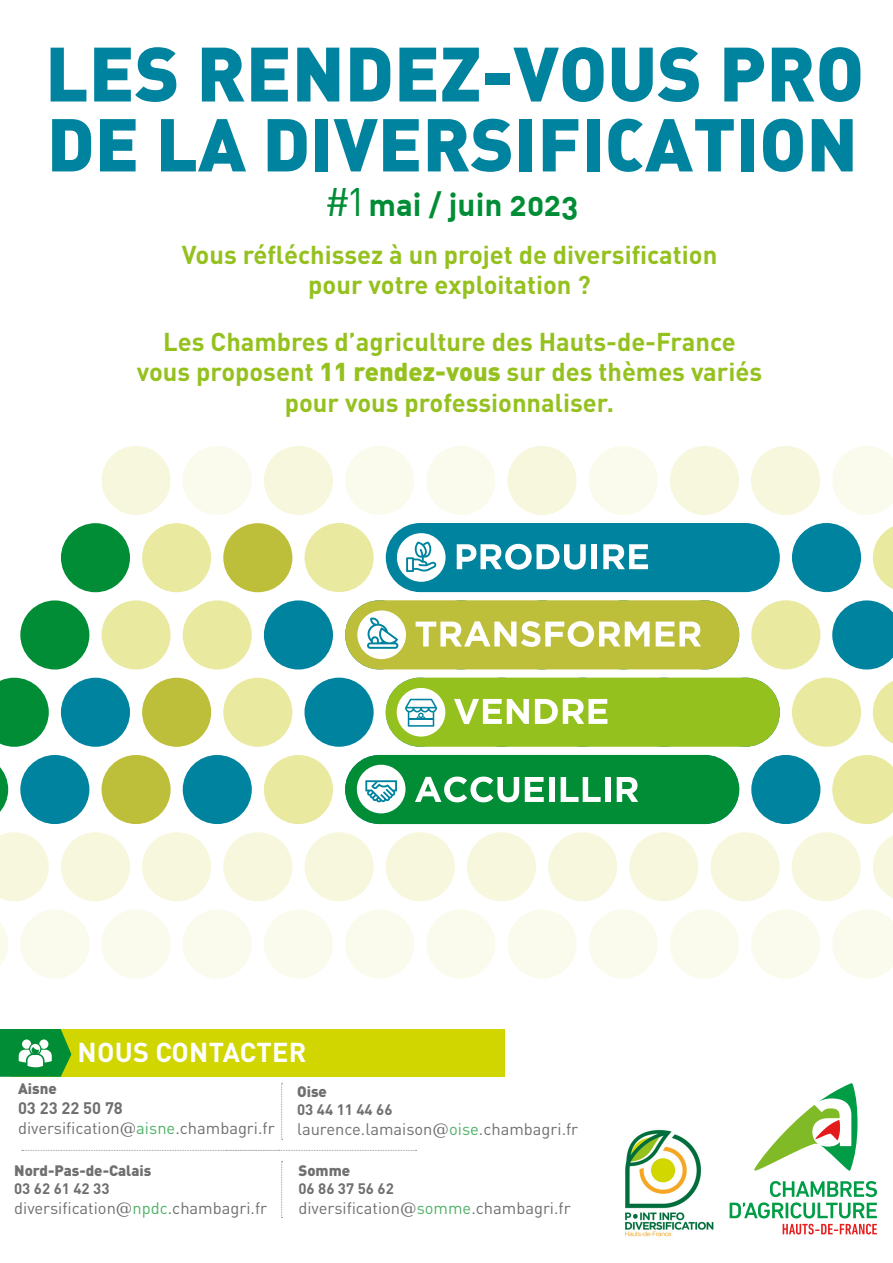
<style>
.page{position:relative;width:893px;height:1263px;background:#fff}
.page>*{position:absolute;margin:0;border:0;box-sizing:border-box;transform-origin:0 0}
.t1{font:900 75.6px "DIN Alternate";color:#00839e}
.t2{font:900 73.5px "DIN Alternate";color:#00839e}
.t3{font:700 31.5px "DIN Alternate";color:#008d36}
.t4{font:700 27px "DINOT";letter-spacing:.01em;color:#fff}
.t5{font:700 25.5px/30.6px "DINOT";color:#95c11f;text-align:center}
.t6{font:16.5px/19.8px "DINOT";color:#706f6f}
.t7{font:900 15px "DINOT";color:#706f6f}
.t8{font:700 15px "DINOT";color:#706f6f}
.s1{font-family:"DIN";font-weight:400;font-size:39px}
.s2{font-weight:900}
.s3{font-weight:700}
.s4{font-family:"DejaVu Serif"}
.s5{color:#4fb268}
</style>
<div class="page">
<div style="left:11px;top:1029px;width:493px;height:48px;background:#d1d600"></div>
<svg style="left:0;top:1029px;width:71px;height:48px"></svg>
<svg style="left:22px;top:1150px;width:395px;height:1px"></svg>
<svg style="left:281px;top:1083px;width:2px;height:57px"></svg>
<svg style="left:281px;top:1161px;width:2px;height:57px"></svg>
<svg style="left:0;top:922px;width:8px;height:44px"></svg>
<div style="left:20px;top:909px;width:69px;height:69px;background:#fafbed;border-radius:50%"></div>
<div style="left:102px;top:909px;width:69px;height:69px;background:#fafbed;border-radius:50%"></div>
<div style="left:183px;top:909px;width:69px;height:69px;background:#fafbed;border-radius:50%"></div>
<div style="left:264px;top:909px;width:69px;height:69px;background:#fafbed;border-radius:50%"></div>
<div style="left:345px;top:909px;width:69px;height:69px;background:#fafbed;border-radius:50%"></div>
<div style="left:426px;top:909px;width:69px;height:69px;background:#fafbed;border-radius:50%"></div>
<div style="left:507px;top:909px;width:70px;height:69px;background:#fafbed;border-radius:50%"></div>
<div style="left:589px;top:909px;width:69px;height:69px;background:#fafbed;border-radius:50%"></div>
<div style="left:670px;top:909px;width:69px;height:69px;background:#fafbed;border-radius:50%"></div>
<div style="left:751px;top:909px;width:69px;height:69px;background:#fafbed;border-radius:50%"></div>
<svg style="left:832px;top:910px;width:61px;height:68px"></svg>
<div style="left:183px;top:446px;width:69px;height:69px;background:#fafbed;border-radius:50%"></div>
<div style="left:264px;top:446px;width:69px;height:69px;background:#f7f7dd;border-radius:50%"></div>
<div style="left:345px;top:446px;width:69px;height:69px;background:#fafbed;border-radius:50%"></div>
<div style="left:426px;top:446px;width:69px;height:69px;background:#fafbed;border-radius:50%"></div>
<div style="left:507px;top:446px;width:70px;height:69px;background:#f7f7dd;border-radius:50%"></div>
<div style="left:589px;top:446px;width:69px;height:69px;background:#fafbed;border-radius:50%"></div>
<div style="left:670px;top:446px;width:69px;height:69px;background:#f7f7dd;border-radius:50%"></div>
<div style="left:751px;top:446px;width:69px;height:69px;background:#f7f7dd;border-radius:50%"></div>
<svg style="left:832px;top:446px;width:61px;height:69px"></svg>
<div style="left:142px;top:523px;width:69px;height:69px;background:#e9e99f;border-radius:50%"></div>
<div style="left:223px;top:523px;width:69px;height:69px;background:#bdbe3a;border-radius:50%"></div>
<svg style="left:873px;top:526px;width:20px;height:63px"></svg>
<div style="left:102px;top:600px;width:69px;height:69px;background:#e9e99f;border-radius:50%"></div>
<div style="left:183px;top:600px;width:69px;height:69px;background:#e9e99f;border-radius:50%"></div>
<div style="left:264px;top:600px;width:69px;height:69px;background:#00839e;border-radius:50%"></div>
<svg style="left:832px;top:600px;width:61px;height:69px"></svg>
<div style="left:61px;top:678px;width:69px;height:69px;background:#00839e;border-radius:50%"></div>
<div style="left:142px;top:678px;width:69px;height:69px;background:#bdbe3a;border-radius:50%"></div>
<div style="left:223px;top:678px;width:69px;height:69px;background:#e9e99f;border-radius:50%"></div>
<svg style="left:873px;top:681px;width:20px;height:63px"></svg>
<div style="left:20px;top:755px;width:69px;height:69px;background:#00839e;border-radius:50%"></div>
<div style="left:102px;top:755px;width:69px;height:69px;background:#bdbe3a;border-radius:50%"></div>
<div style="left:183px;top:755px;width:69px;height:69px;background:#00839e;border-radius:50%"></div>
<div style="left:264px;top:755px;width:69px;height:69px;background:#e9e99f;border-radius:50%"></div>
<svg style="left:832px;top:755px;width:61px;height:69px"></svg>
<div style="left:102px;top:446px;width:69px;height:69px;background:#f7f7dd;border-radius:50%"></div>
<div style="left:61px;top:523px;width:69px;height:69px;background:#008d36;border-radius:50%"></div>
<div style="left:20px;top:600px;width:69px;height:69px;background:#008d36;border-radius:50%"></div>
<svg style="left:0;top:678px;width:49px;height:69px"></svg>
<svg style="left:0;top:767px;width:8px;height:45px"></svg>
<svg style="left:0;top:832px;width:49px;height:69px"></svg>
<div style="left:61px;top:832px;width:69px;height:69px;background:#f7f7dd;border-radius:50%"></div>
<div style="left:142px;top:832px;width:69px;height:69px;background:#f7f7dd;border-radius:50%"></div>
<div style="left:223px;top:832px;width:69px;height:69px;background:#f7f7dd;border-radius:50%"></div>
<div style="left:304px;top:832px;width:70px;height:69px;background:#f7f7dd;border-radius:50%"></div>
<div style="left:386px;top:832px;width:69px;height:69px;background:#f7f7dd;border-radius:50%"></div>
<div style="left:467px;top:832px;width:69px;height:69px;background:#f7f7dd;border-radius:50%"></div>
<div style="left:548px;top:832px;width:69px;height:69px;background:#f7f7dd;border-radius:50%"></div>
<div style="left:629px;top:832px;width:69px;height:69px;background:#f7f7dd;border-radius:50%"></div>
<div style="left:710px;top:832px;width:69px;height:69px;background:#f7f7dd;border-radius:50%"></div>
<div style="left:792px;top:832px;width:69px;height:69px;background:#f7f7dd;border-radius:50%"></div>
<svg style="left:873px;top:835px;width:20px;height:63px"></svg>
<div style="left:304px;top:523px;width:70px;height:69px;background:#e9e99f;border-radius:50%"></div>
<div style="left:792px;top:523px;width:69px;height:69px;background:#00839e;border-radius:50%"></div>
<div style="left:751px;top:600px;width:69px;height:69px;background:#e9e99f;border-radius:50%"></div>
<div style="left:304px;top:678px;width:70px;height:69px;background:#00839e;border-radius:50%"></div>
<div style="left:792px;top:678px;width:69px;height:69px;background:#e9e99f;border-radius:50%"></div>
<div style="left:751px;top:755px;width:69px;height:69px;background:#00839e;border-radius:50%"></div>
<div style="left:386px;top:523px;width:394px;height:69px;background:#00839e;border-radius:35px"></div>
<div style="left:345px;top:600px;width:394px;height:69px;background:#bdbe3a;border-radius:35px"></div>
<div style="left:386px;top:678px;width:394px;height:69px;background:#95c11f;border-radius:35px"></div>
<div style="left:345px;top:755px;width:394px;height:69px;background:#008d36;border-radius:35px"></div>
<svg style="left:457px;top:544px;width:129px;height:26px"></svg>
<div style="left:592px;top:544px;width:5px;height:25px;background:#fff"></div>
<svg style="left:603px;top:544px;width:45px;height:25px"></svg>
<svg style="left:416px;top:621px;width:234px;height:26px"></svg>
<svg style="left:656px;top:621px;width:45px;height:25px"></svg>
<div style="left:357px;top:610px;width:49px;height:49px;background:#fff;border-radius:50%"></div>
<svg style="left:365px;top:616px;width:33px;height:33px"></svg>
<svg style="left:454px;top:699px;width:75px;height:25px"></svg>
<svg style="left:535px;top:699px;width:72px;height:25px"></svg>
<svg style="left:415px;top:776px;width:104px;height:26px"></svg>
<svg style="left:525px;top:777px;width:19px;height:25px"></svg>
<div style="left:549px;top:777px;width:5px;height:25px;background:#fff"></div>
<svg style="left:561px;top:777px;width:40px;height:25px"></svg>
<div style="left:605px;top:777px;width:5px;height:25px;background:#fff"></div>
<svg style="left:617px;top:777px;width:21px;height:25px"></svg>
<div style="left:397px;top:533px;width:49px;height:49px;background:#fff;border-radius:50%"></div>
<svg style="left:406px;top:542px;width:31px;height:30px"></svg>
<div style="left:397px;top:688px;width:48px;height:48px;background:#fff;border-radius:50%"></div>
<svg style="left:405px;top:699px;width:32px;height:28px"></svg>
<div style="left:357px;top:765px;width:48px;height:48px;background:#fff;border-radius:50%"></div>
<svg style="left:365px;top:780px;width:32px;height:23px"></svg>
<svg style="left:754px;top:1083px;width:104px;height:88px"></svg>
<svg style="left:730px;top:1181px;width:147px;height:37px"></svg>
<svg style="left:783px;top:1224px;width:94px;height:10px"></svg>
<img style="left:625px;top:1129px;width:89px;height:108px">
<h1 class="t1" style="left:45px;top:24px;width:820px">LES RENDEZ-VOUS PRO</h1>
<h2 class="t2" style="left:47px;top:96px;width:812px">DE LA DIVERSIFICATION</h2>
<p class="t3" style="left:325px;top:184px;width:255px"><span class="s1">#1</span> mai / juin 2023</p>
<p class="t5" style="left:182px;top:238px;width:537px">Vous réfléchissez à un projet de diversification pour votre exploitation ?</p>
<p class="t5" style="left:137px;top:325px;width:627px">Les Chambres d’agriculture des Hauts-de-France vous proposent <span class="s2">11 rendez-vous</span> sur des thèmes variés pour vous professionnaliser.</p>
<p class="t4" style="left:78px;top:1034px;width:230px">NOUS CONTACTER</p>
<p class="t7" style="left:18px;top:1079px;width:40px">Aisne</p>
<p class="t6" style="left:18px;top:1097px;width:258px"><span class="s3">03 23 22 50 78 </span>diversification<span class="s4">@</span><span class="s5">aisne</span>.chambagri.fr</p>
<p class="t7" style="left:14px;top:1160px;width:139px">Nord-Pas-de-Calais</p>
<p class="t8" style="left:14px;top:1178px;width:97px">03 62 61 42 33</p>
<p class="t6" style="left:14px;top:1197px;width:254px">diversification<span class="s4">@</span><span class="s5">npdc</span>.chambagri.fr</p>
<p class="t7" style="left:297px;top:1081px;width:31px">Oise</p>
<p class="t8" style="left:297px;top:1099px;width:97px">03 44 11 44 66</p>
<p class="t6" style="left:297px;top:1118px;width:283px">laurence.lamaison<span class="s4">@</span><span class="s5">oise</span>.chambagri.fr</p>
<p class="t7" style="left:298px;top:1160px;width:53px">Somme</p>
<p class="t8" style="left:298px;top:1178px;width:97px">06 86 37 56 62</p>
<p class="t6" style="left:298px;top:1197px;width:274px">diversification<span class="s4">@</span><span class="s5">somme</span>.chambagri.fr</p>
</div>
